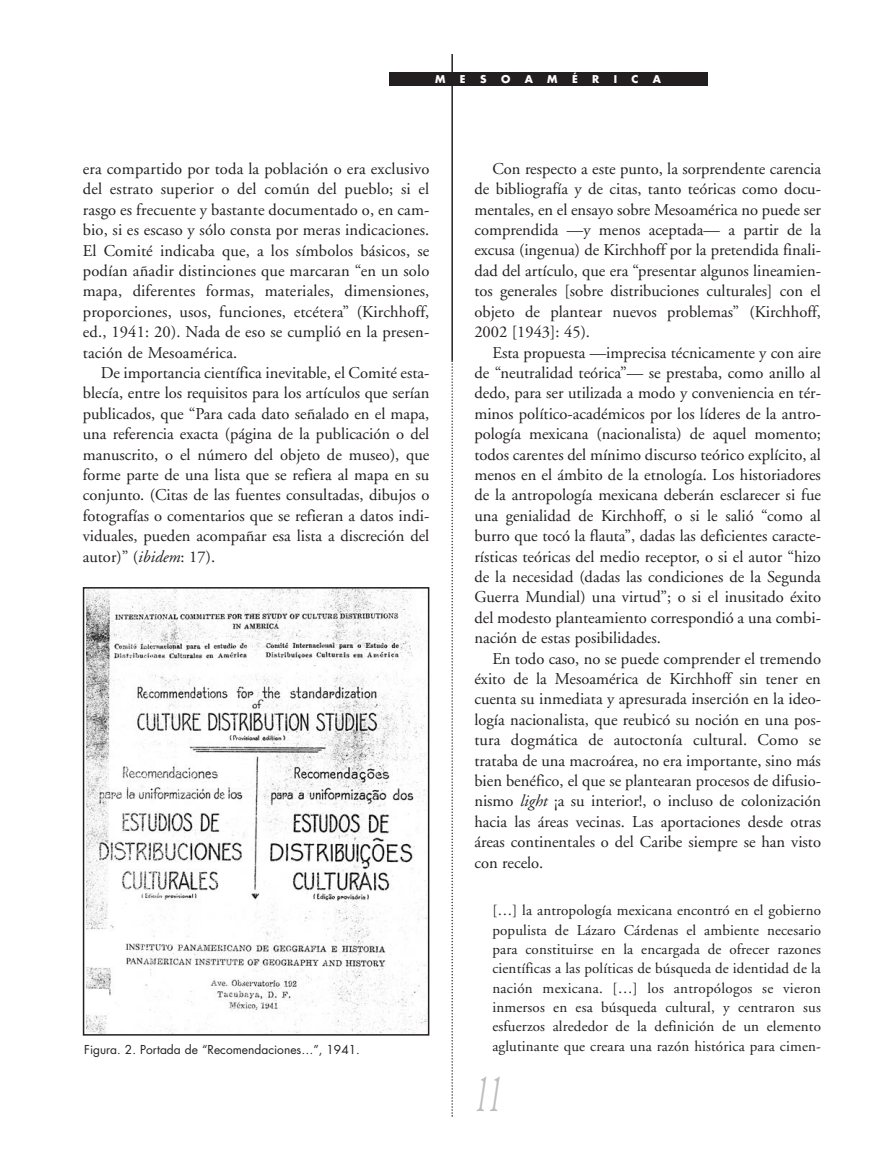
<style>
.page{position:relative;width:893px;height:1170px;background:#fff}
.page>*{position:absolute;margin:0;border:0;box-sizing:border-box;transform-origin:0 0}
.t1{font:italic 54px "Adobe Garamond";color:#bcbdc0;scale:.5 1}
.t2{font:16.5px/20.4px "Adobe Garamond";color:#231f20;text-align:justify}
.t3{font:15px/19.4px "Adobe Garamond";letter-spacing:.01em;color:#231f20;text-align:justify}
.t4{font:12px "Futura";color:#231f20}
.t5{font:700 10.5px "Futura";color:#fff}
.s1{font-style:italic}
</style>
<div class="page">
<hr style="left:451px;top:54px;width:2px;height:306px;background:#231f20">
<svg style="left:451px;top:360px;width:2px;height:756px"></svg>
<div style="left:389px;top:72px;width:318px;height:14px;background:#231f20"></div>
<img style="left:87px;top:590px;width:339px;height:442px">
<div style="left:83px;top:587px;width:346px;height:448px;border:2px solid #231f20"></div>
<p class="t5" style="left:435px;top:74px;width:12px">M</p>
<p class="t5" style="left:460px;top:74px;width:7px">E</p>
<p class="t5" style="left:480px;top:74px;width:8px">S</p>
<p class="t5" style="left:501px;top:74px;width:11px">O</p>
<p class="t5" style="left:525px;top:74px;width:10px">A</p>
<p class="t5" style="left:547px;top:74px;width:12px">M</p>
<p class="t5" style="left:572px;top:74px;width:7px">É</p>
<p class="t5" style="left:592px;top:74px;width:9px">R</p>
<p class="t5" style="left:614px;top:74px;width:5px">I</p>
<p class="t5" style="left:632px;top:74px;width:8px">C</p>
<p class="t5" style="left:653px;top:74px;width:10px">A</p>
<p class="t2" style="left:83px;top:160px;width:348px">era compartido por toda la población o era exclusivo del estrato superior o del común del pueblo; si el rasgo es frecuente y bastante documentado o, en cam&shy;bio, si es escaso y sólo consta por meras indicaciones.<br>El Comité indicaba que, a los símbolos básicos, se podían añadir distinciones que marcaran “en un solo mapa, diferentes formas, materiales, dimensiones, proporciones, usos, funciones, etcétera” (Kirchhoff, ed., 1941: 20). Nada de eso se cumplió en la presen&shy;tación de Mesoamérica.</p>
<p class="t2" style="left:83px;top:364px;width:348px;text-indent:18px">De importancia científica inevitable, el Comité esta&shy;blecía, entre los requisitos para los artículos que serían publicados, que “Para cada dato señalado en el mapa, una referencia exacta (página de la publicación o del manuscrito, o el número del objeto de museo), que forme parte de una lista que se refiera al mapa en su conjunto. (Citas de las fuentes consultadas, dibujos o fotografías o comentarios que se refieran a datos indi&shy;viduales, pueden acompañar esa lista a discreción del autor)” (<span class="s1">ibidem</span>: 17).</p>
<p class="t4" style="left:84px;top:1044px;width:277px">Figura. 2. Portada de “Recomendaciones…”, 1941.</p>
<p class="t2" style="left:474px;top:160px;width:348px;text-indent:18px">Con respecto a este punto, la sorprendente carencia de bibliografía y de citas, tanto teóricas como docu&shy;mentales, en el ensayo sobre Mesoamérica no puede ser comprendida —y menos aceptada— a partir de la excusa (ingenua) de Kirchhoff por la pretendida finali&shy;dad del artículo, que era “presentar algunos lineamien&shy;tos generales [sobre distribuciones culturales] con el objeto de plantear nuevos problemas” (Kirchhoff, 2002 [1943]: 45).</p>
<p class="t2" style="left:474px;top:343px;width:348px;text-indent:18px">Esta propuesta —imprecisa técnicamente y con aire de “neutralidad teórica”— se prestaba, como anillo al dedo, para ser utilizada a modo y conveniencia en tér&shy;minos político-académicos por los líderes de la antro&shy;pología mexicana (nacionalista) de aquel momento; todos carentes del mínimo discurso teórico explícito, al menos en el ámbito de la etnología. Los historiadores de la antropología mexicana deberán esclarecer si fue una genialidad de Kirchhoff, o si le salió “como al burro que tocó la flauta”, dadas las deficientes caracte&shy;rísticas teóricas del medio receptor, o si el autor “hizo de la necesidad (dadas las condiciones de la Segunda Guerra Mundial) una virtud”; o si el inusitado éxito del modesto planteamiento correspondió a una combi&shy;nación de estas posibilidades.</p>
<p class="t2" style="left:474px;top:649px;width:348px;text-indent:18px">En todo caso, no se puede comprender el tremendo éxito de la Mesoamérica de Kirchhoff sin tener en cuenta su inmediata y apresurada inserción en la ideo&shy;logía nacionalista, que reubicó su noción en una pos&shy;tura dogmática de autoctonía cultural. Como se trataba de una macroárea, no era importante, sino más bien benéfico, el que se plantearan procesos de difusio&shy;nismo <span class="s1">light</span> ¡a su interior!, o incluso de colonización hacia las áreas vecinas. Las aportaciones desde otras áreas continentales o del Caribe siempre se han visto con recelo.</p>
<p class="t3" style="left:492px;top:902px;width:330px">[…] la antropología mexicana encontró en el gobierno populista de Lázaro Cárdenas el ambiente necesario para constituirse en la encargada de ofrecer razones científicas a las políticas de búsqueda de identidad de la nación mexicana. […] los antropólogos se vieron inmersos en esa búsqueda cultural, y centraron sus esfuerzos alrededor de la definición de un elemento aglutinante que creara una razón histórica para cimen-</p>
<h1 class="t1" style="left:474px;top:1071px;width:55px">11</h1>
</div>
